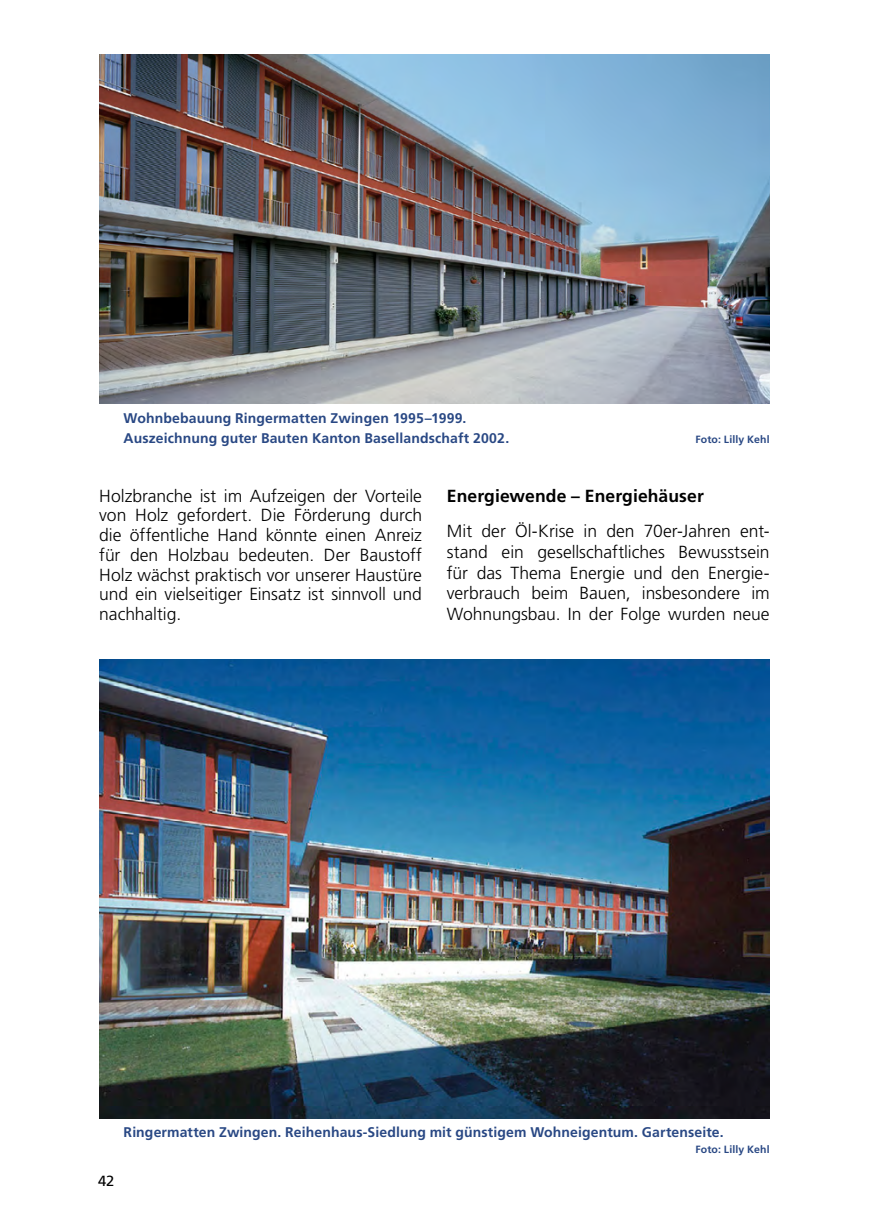
<style>
.page{position:relative;width:869px;height:1211px;background:#fff}
.page>*{position:absolute;margin:0;border:0;box-sizing:border-box;transform-origin:0 0}
.t1{font:300 17.5px/19.8px "Frutiger LT";color:#000;text-align:justify}
._03_Zwischentitel{font:700 17.5px "Frutiger LT";letter-spacing:.005em;color:#000}
.t2{font:14.7px "Frutiger LT";color:#000}
._04_Bildlegende___8{font:700 14px "Frutiger LT";letter-spacing:.01em;color:#294884}
._04_Bildlegende___8-2{font:700 10.5px "Frutiger LT";letter-spacing:.015em;color:#294884}
</style>
<div class="page">
<img style="left:99px;top:659px;width:670px;height:459px">
<img style="left:99px;top:54px;width:670px;height:349px">
<p class="_04_Bildlegende___8" style="left:124px;top:410px;width:344px">Wohnbebauung Ringermatten Zwingen 1995–1999.</p>
<p class="_04_Bildlegende___8" style="left:124px;top:429px;width:387px">Auszeichnung guter Bauten Kanton Basellandschaft 2002.</p>
<p class="_04_Bildlegende___8-2" style="left:695px;top:433px;width:76px">Foto: Lilly Kehl</p>
<p class="t1" style="left:99px;top:486px;width:324px">Holzbranche ist im Aufzeigen der Vorteile von Holz gefordert. Die Förderung durch die öffentliche Hand könnte einen Anreiz für den Holzbau bedeuten. Der Baustoff Holz wächst praktisch vor unserer Haustüre und ein vielseitiger Einsatz ist sinnvoll und nachhaltig.</p>
<p class="_03_Zwischentitel" style="left:446px;top:485px;width:258px">Energiewende – Energiehäuser</p>
<p class="t1" style="left:446px;top:521px;width:324px;line-height:20.7px">Mit der Öl-Krise in den 70er-Jahren ent&shy;stand ein gesellschaftliches Bewusstsein für das Thema Energie und den Energie&shy;verbrauch beim Bauen, insbesondere im Wohnungsbau. In der Folge wurden neue</p>
<p class="t2" style="left:98px;top:1172px;width:18px">42</p>
<p class="_04_Bildlegende___8" style="left:124px;top:1123px;width:601px">Ringermatten Zwingen. Reihenhaus-Siedlung mit günstigem Wohneigentum. Gartenseite.</p>
<p class="_04_Bildlegende___8-2" style="left:695px;top:1142px;width:76px">Foto: Lilly Kehl</p>
</div>
